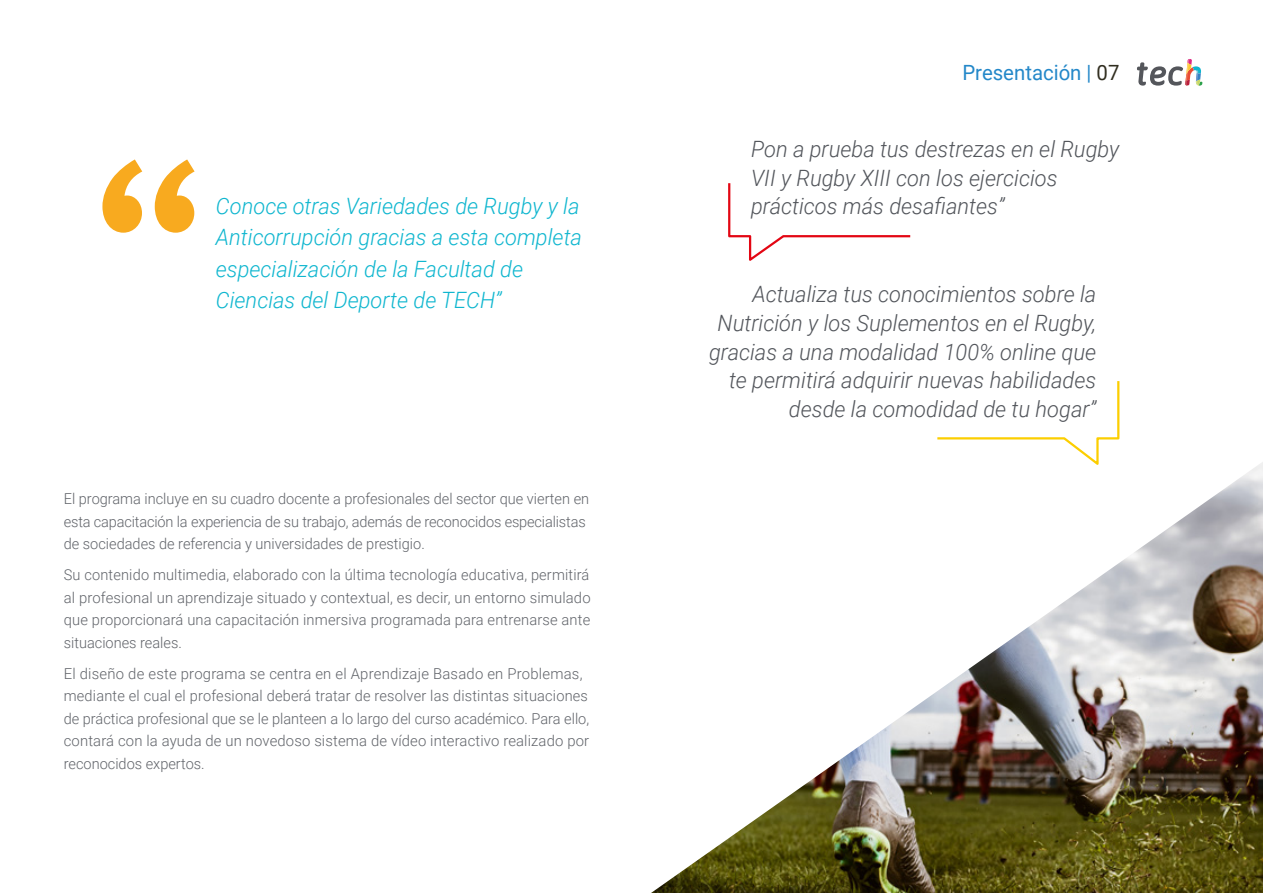
<style>
.page{position:relative;width:1263px;height:893px;background:#fff}
.page>*{position:absolute;margin:0;border:0;box-sizing:border-box;transform-origin:0 0}
.t1{font:italic 300 22.5px/28.5px "Roboto";color:#52555b;text-align:right}
.t2{font:italic 300 22.5px/31.5px "Roboto";color:#0fb6cf}
.t3{font:21px "Roboto";color:#2488c9}
.t4{font:300 15px/22.5px "Roboto";color:#61646a}
.s1{color:#312e20}
</style>
<div class="page">
<img style="left:651px;top:462px;width:612px;height:431px">
<svg style="left:935px;top:381px;width:185px;height:87px"></svg>
<svg style="left:728px;top:183px;width:183px;height:78px"></svg>
<svg style="left:102px;top:159px;width:93px;height:74px"></svg>
<svg style="left:1137px;top:59px;width:65px;height:27px"></svg>
<h2 class="t3" style="left:962px;top:57px;width:159px">Presentación | <span class="s1">07</span></h2>
<h1 class="t1" style="left:751px;top:134px;width:370px;text-align:left">Pon a prueba tus destrezas en el Rugby<br>VII y Rugby XIII con los ejercicios</h1>
<h1 class="t2" style="left:216px;top:189px;width:365px">Conoce otras Variedades de Rugby y la</h1>
<h1 class="t1" style="left:751px;top:191px;width:255px">prácticos más desafiantes”</h1>
<h1 class="t2" style="left:216px;top:221px;width:368px">Anticorrupción gracias a esta completa especialización de la Facultad de<br>Ciencias del Deporte de TECH”</h1>
<h1 class="t1" style="left:709px;top:279px;width:389px">Actualiza tus conocimientos sobre la Nutrición y los Suplementos en el Rugby, gracias a una modalidad 100% online que te permitirá adquirir nuevas habilidades desde la comodidad de tu hogar”</h1>
<p class="t4" style="left:64px;top:487px;width:527px">El programa incluye en su cuadro docente a profesionales del sector que vierten en esta capacitación la experiencia de su trabajo, además de reconocidos especialistas de sociedades de referencia y universidades de prestigio.</p>
<p class="t4" style="left:64px;top:563px;width:528px;text-align:justify">Su contenido multimedia, elaborado con la última tecnología educativa, permitirá al profesional un aprendizaje situado y contextual, es decir, un entorno simulado que proporcionará una capacitación inmersiva programada para entrenarse ante situaciones reales.</p>
<p class="t4" style="left:64px;top:662px;width:527px">El diseño de este programa se centra en el Aprendizaje Basado en Problemas, mediante el cual el profesional deberá tratar de resolver las distintas situaciones de práctica profesional que se le planteen a lo largo del curso académico. Para ello, contará con la ayuda de un novedoso sistema de vídeo interactivo realizado por reconocidos expertos.</p>
</div>
